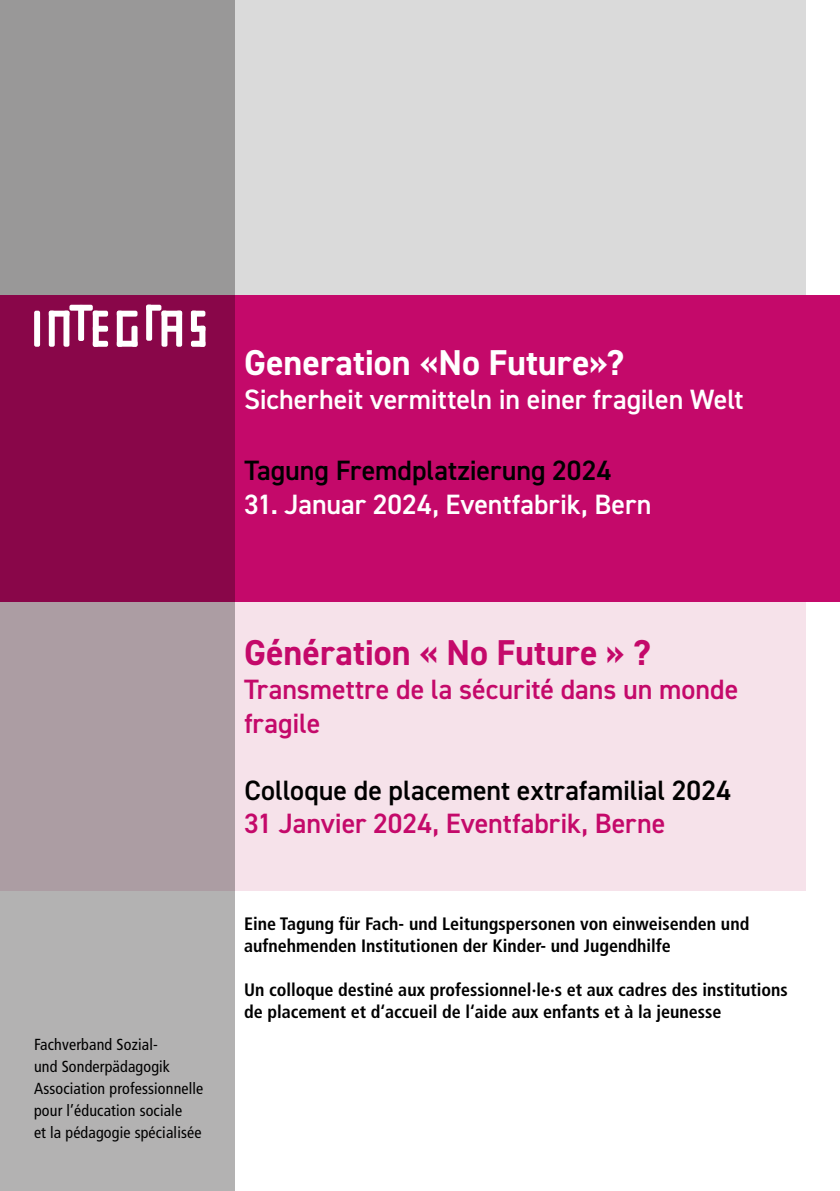
<style>
.page{position:relative;width:840px;height:1191px;background:#fff}
.page>*{position:absolute;margin:0;border:0;box-sizing:border-box;transform-origin:0 0}
.t1{font:700 36px "DIN2014";color:#fff}
.t2{font:700 36px "DIN2014";color:#c4096a}
.t3{font:600 28px/33.6px "DIN2014";color:#c4096a}
.t4{font:600 28px "DIN2014";letter-spacing:-.005em;color:#fff}
.t5{font:600 28px "DIN2014";color:#000}
.t6{font:700 condensed 18px/22px "Frutiger LT Pro";color:#000}
.t7{font:condensed 16px/22px "Frutiger LT Pro";letter-spacing:.01em;color:#000}
</style>
<div class="page">
<div style="left:0;top:593px;width:805px;height:297px;background:#f6e2ea"></div>
<div style="left:0;top:0;width:805px;height:296px;background:#dadada"></div>
<div style="left:0;top:295px;width:839px;height:306px;background:#c4096a"></div>
<svg style="left:0;top:0;width:234px;height:1191px"></svg>
<div style="left:34px;top:311px;width:6px;height:36px;background:#fff;border-radius:2px"></div>
<div style="left:49px;top:311px;width:6px;height:36px;background:#fff;border-radius:2px"></div>
<div style="left:63px;top:311px;width:6px;height:36px;background:#fff;border-radius:2px"></div>
<div style="left:78px;top:305px;width:6px;height:36px;background:#fff;border-radius:2px"></div>
<div style="left:93px;top:311px;width:6px;height:36px;background:#fff;border-radius:2px"></div>
<div style="left:117px;top:311px;width:6px;height:36px;background:#fff;border-radius:2px"></div>
<div style="left:49px;top:311px;width:20px;height:6px;background:#fff;border-radius:2px"></div>
<div style="left:69px;top:305px;width:24px;height:6px;background:#fff;border-radius:2px"></div>
<div style="left:93px;top:311px;width:15px;height:6px;background:#fff;border-radius:2px"></div>
<div style="left:93px;top:341px;width:15px;height:6px;background:#fff;border-radius:2px"></div>
<div style="left:93px;top:326px;width:15px;height:6px;background:#fff;border-radius:2px"></div>
<div style="left:131px;top:326px;width:6px;height:21px;background:#fff;border-radius:2px"></div>
<div style="left:146px;top:305px;width:6px;height:36px;background:#fff;border-radius:2px"></div>
<div style="left:161px;top:311px;width:6px;height:36px;background:#fff;border-radius:2px"></div>
<div style="left:176px;top:311px;width:6px;height:36px;background:#fff;border-radius:2px"></div>
<div style="left:161px;top:311px;width:21px;height:6px;background:#fff;border-radius:2px"></div>
<div style="left:146px;top:305px;width:15px;height:6px;background:#fff;border-radius:2px"></div>
<div style="left:191px;top:311px;width:14px;height:6px;background:#fff;border-radius:2px"></div>
<div style="left:191px;top:326px;width:14px;height:6px;background:#fff;border-radius:2px"></div>
<div style="left:191px;top:341px;width:14px;height:6px;background:#fff;border-radius:2px"></div>
<div style="left:191px;top:311px;width:6px;height:21px;background:#fff;border-radius:2px"></div>
<div style="left:199px;top:326px;width:6px;height:21px;background:#fff;border-radius:2px"></div>
<div style="left:164px;top:326px;width:16px;height:6px;background:#fff;border-radius:2px"></div>
<div style="left:117px;top:311px;width:20px;height:6px;background:#fff;border-radius:2px"></div>
<div style="left:117px;top:341px;width:20px;height:6px;background:#fff;border-radius:2px"></div>
<h1 class="t1" style="left:244px;top:339px;width:381px">Generation «No Future»?</h1>
<h2 class="t4" style="left:244px;top:380px;width:501px">Sicherheit vermitteln in einer fragilen Welt</h2>
<h2 class="t5" style="left:244px;top:452px;width:368px">Tagung Fremdplatzierung 2024</h2>
<h2 class="t4" style="left:244px;top:485px;width:409px">31. Januar 2024, Eventfabrik, Bern</h2>
<p class="t7" style="left:34px;top:1033px;width:171px">Fachverband Sozial-<br>und Sonderpädagogik<br>Association professionnelle pour l’éducation sociale<br>et la pédagogie spécialisée</p>
<h1 class="t2" style="left:244px;top:629px;width:408px">Génération « No Future » ?</h1>
<h2 class="t3" style="left:244px;top:672px;width:495px">Transmettre de la sécurité dans un monde fragile</h2>
<h2 class="t5" style="left:244px;top:771px;width:488px">Colloque de placement extrafamilial 2024</h2>
<h2 class="t3" style="left:244px;top:806px;width:422px">31 Janvier 2024, Eventfabrik, Berne</h2>
<p class="t6" style="left:244px;top:913px;width:506px">Eine Tagung für Fach- und Leitungspersonen von einweisenden und aufnehmenden Institutionen der Kinder- und Jugendhilfe</p>
<p class="t6" style="left:244px;top:979px;width:545px">Un colloque destiné aux professionnel·le·s et aux cadres des institutions de placement et d‘accueil de l‘aide aux enfants et à la jeunesse</p>
</div>
